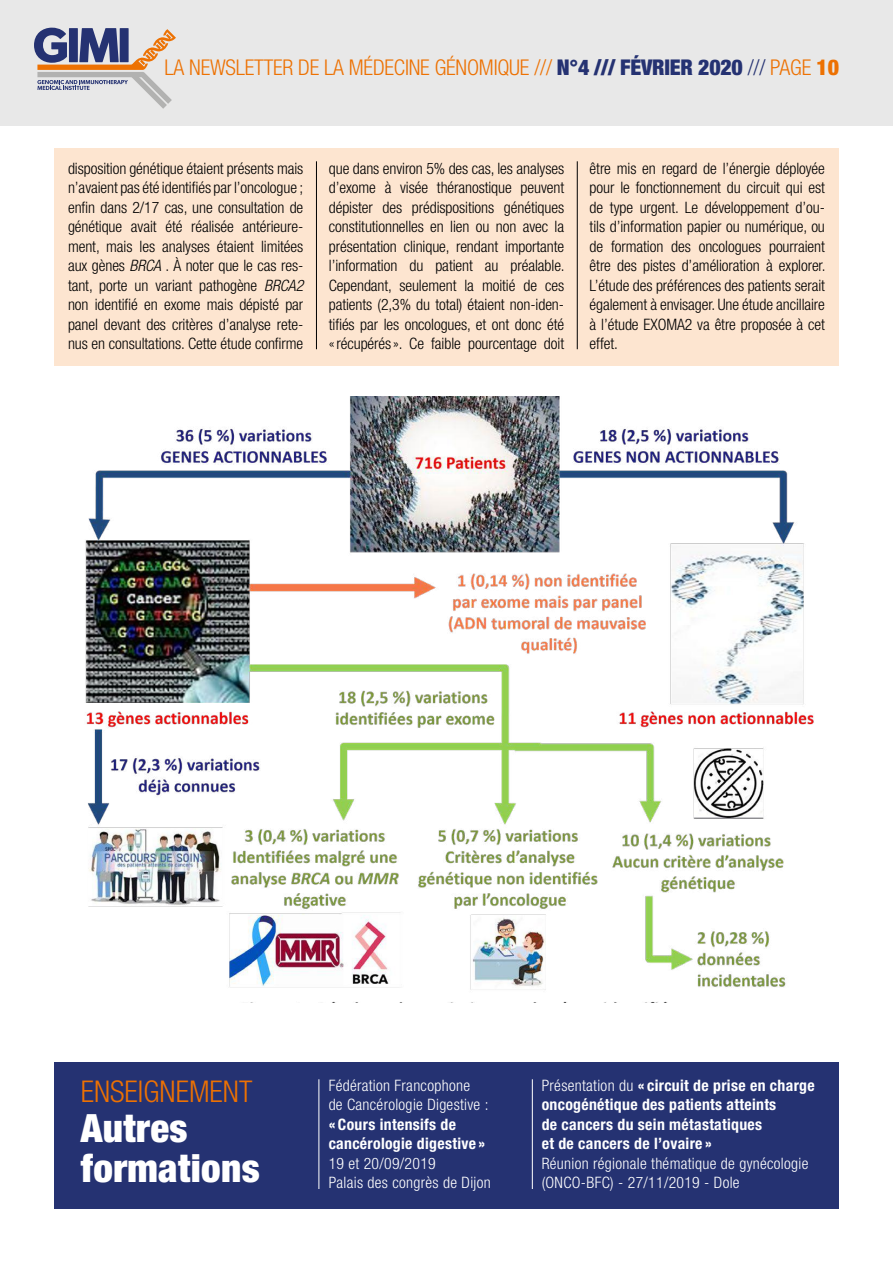
<style>
.page{position:relative;width:893px;height:1263px;background:#fff}
.page>*{position:absolute;margin:0;border:0;box-sizing:border-box;transform-origin:0 0}
.t1{font:900 condensed 39px/40.5px "Helvetica Neue LT";letter-spacing:.01em;color:#fff}
.t2{font:300 condensed 30px "Helvetica Neue LT";color:#ed7102}
.t3{font:300 condensed 21.75px "Helvetica Neue LT";letter-spacing:-.01em;color:#ed7102}
.t4{font:300 condensed 15.75px/19.5px "Helvetica Neue LT";letter-spacing:-.005em;color:#000;text-align:justify}
.t5{font:700 condensed 15.75px/19.5px "Helvetica Neue LT";letter-spacing:.02em;color:#fff}
.t6{font:300 condensed 15.75px/19.5px "Helvetica Neue LT";letter-spacing:.02em;color:#fff}
.s1{font-weight:900;color:#253272}
.s2{color:#253272}
.s3{font-weight:900}
.s4{font-style:italic}
.s5{font-weight:300}
</style>
<div class="page">
<div style="left:54px;top:149px;width:785px;height:217px;background:#fde5d0"></div>
<div style="left:0;top:0;width:893px;height:125px;background:#e8e8e8"></div>
<svg style="left:34px;top:28px;width:142px;height:81px"></svg>
<img style="left:85px;top:397px;width:729px;height:605px">
<div style="left:54px;top:1062px;width:785px;height:147px;background:#253272"></div>
<hr style="left:318px;top:1079px;width:1px;height:110px;background:#fff">
<hr style="left:532px;top:1079px;width:1px;height:110px;background:#fff">
<hr style="left:316px;top:161px;width:1px;height:188px;background:#000">
<hr style="left:577px;top:161px;width:1px;height:188px;background:#000">
<h3 class="t3" style="left:164px;top:55px;width:676px">LA NEWSLETTER DE LA MÉDECINE GÉNOMIQUE /// <span class="s1">N°4 /// FÉVRIER 2020</span> <span class="s2">///</span> PAGE <span class="s3">10</span></h3>
<p class="t4" style="left:68px;top:158px;width:237px">disposition génétique étaient présents mais n’avaient pas été identifiés par l’oncologue ; enfin dans 2/17 cas, une consultation de génétique avait été réalisée antérieure&shy;ment, mais les analyses étaient limitées aux gènes <span class="s4">BRCA</span> . À noter que le cas res&shy;tant, porte un variant pathogène <span class="s4">BRCA2 </span>non identifié en exome mais dépisté par panel devant des critères d’analyse rete&shy;nus en consultations. Cette étude confirme</p>
<p class="t4" style="left:329px;top:158px;width:237px">que dans environ 5% des cas, les analyses d’exome à visée théranostique peuvent dépister des prédispositions génétiques constitutionnelles en lien ou non avec la présentation clinique, rendant importante l’information du patient au préalable.<br>Cependant, seulement la moitié de ces patients (2,3% du total) étaient non-iden&shy;tifiés par les oncologues, et ont donc été «récupérés». Ce faible pourcentage doit</p>
<p class="t4" style="left:590px;top:158px;width:237px">être mis en regard de l’énergie déployée pour le fonctionnement du circuit qui est de type urgent. Le développement d’ou&shy;tils d’information papier ou numérique, ou de formation des oncologues pourraient être des pistes d’amélioration à explorer.<br>L’étude des préférences des patients serait également à envisager. Une étude ancillaire à l’étude EXOMA2 va être proposée à cet effet.</p>
<h2 class="t2" style="left:81px;top:1074px;width:173px">ENSEIGNEMENT</h2>
<h1 class="t1" style="left:81px;top:1107px;width:181px">Autres formations</h1>
<p class="t6" style="left:329px;top:1075px;width:161px">Fédération Francophone<br>de Cancérologie Digestive :</p>
<p class="t5" style="left:329px;top:1114px;width:158px">« Cours intensifs de cancérologie digestive »</p>
<p class="t6" style="left:329px;top:1153px;width:164px">19 et 20/09/2019<br>Palais des congrès de Dijon</p>
<p class="t5" style="left:542px;top:1075px;width:274px"><span class="s5">Présentation du</span> « circuit de prise en charge oncogénétique des patients atteints<br>de cancers du sein métastatiques<br>et de cancers de l’ovaire »</p>
<p class="t6" style="left:542px;top:1153px;width:268px">Réunion régionale thématique de gynécologie (ONCO-BFC) - 27/11/2019 - Dole</p>
</div>
